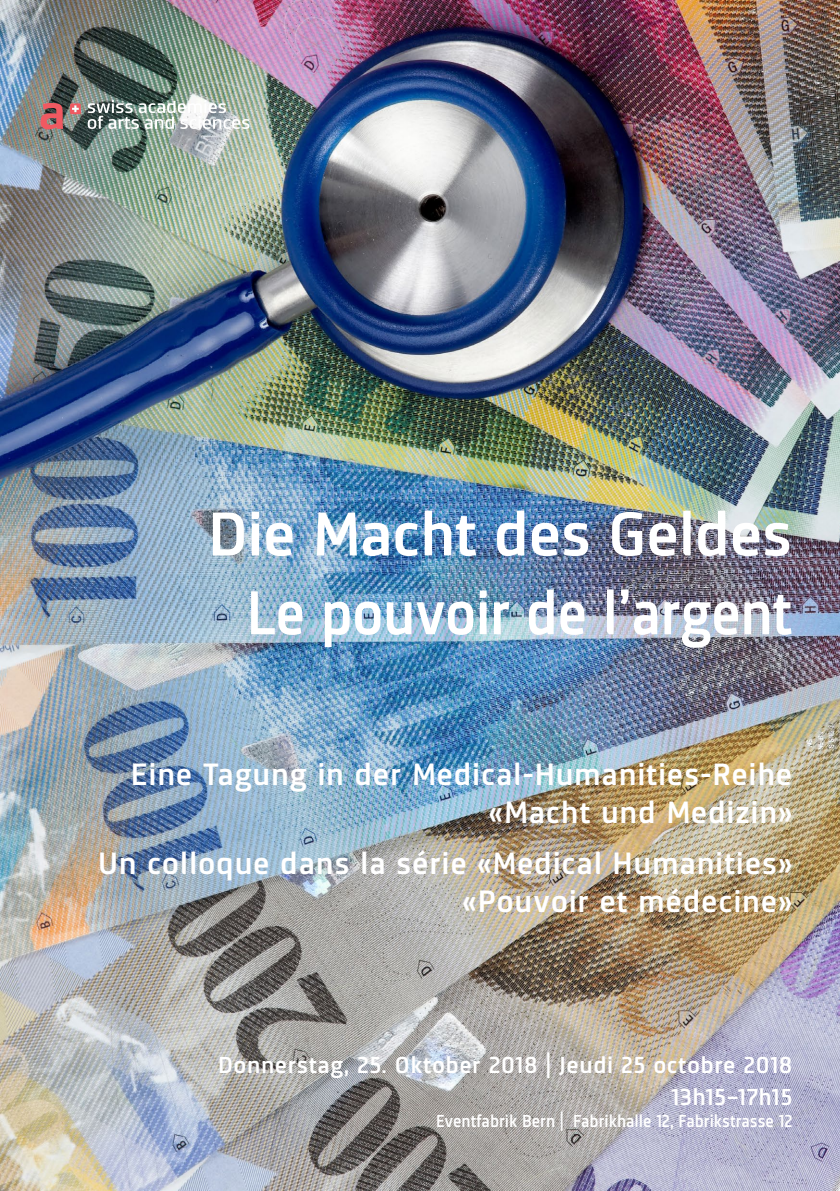
<style>
.page{position:relative;width:840px;height:1191px;background:#fff}
.page>*{position:absolute;margin:0;border:0;box-sizing:border-box;transform-origin:0 0}
.t1{font:500 64px/78.8px "Sinews Sans Pro";letter-spacing:-.01em;color:#fff;text-align:right;scale:1.1 1}
.t2{font:500 32px/38.4px "Sinews Sans Pro";letter-spacing:.02em;color:#fff;text-align:right;scale:1.1 1}
.t3{font:500 24px/32px "Sinews Sans Pro";letter-spacing:.02em;color:#fff;text-align:right;scale:1.1 1}
.t4{font:500 18px "Sinews Sans Pro";color:#fff}
</style>
<div class="page">
<img style="left:0;top:0;width:839px;height:1191px">
<svg style="left:40px;top:102px;width:23px;height:27px"></svg>
<img style="left:88px;top:100px;width:161px;height:29px">
<svg style="left:70px;top:103px;width:11px;height:11px"></svg>
<h1 class="t1" style="left:208px;top:495px;width:532px">Die Macht des Geldes<br>Le pouvoir de l’argent</h1>
<p class="t2" style="left:131px;top:755px;width:602px">Eine Tagung in der Medical-Humanities-Reihe «Macht und Medizin»</p>
<p class="t2" style="left:98px;top:844px;width:632px">Un colloque dans la série «Medical Humanities» «Pouvoir et médecine»</p>
<p class="t3" style="left:218px;top:1049px;width:523px">Donnerstag, 25. Oktober 2018 | Jeudi 25 octobre 2018<br>13h15–17h15</p>
<p class="t4" style="left:436px;top:1111px;width:357px">Eventfabrik Bern | Fabrikhalle 12, Fabrikstrasse 12</p>
</div>
